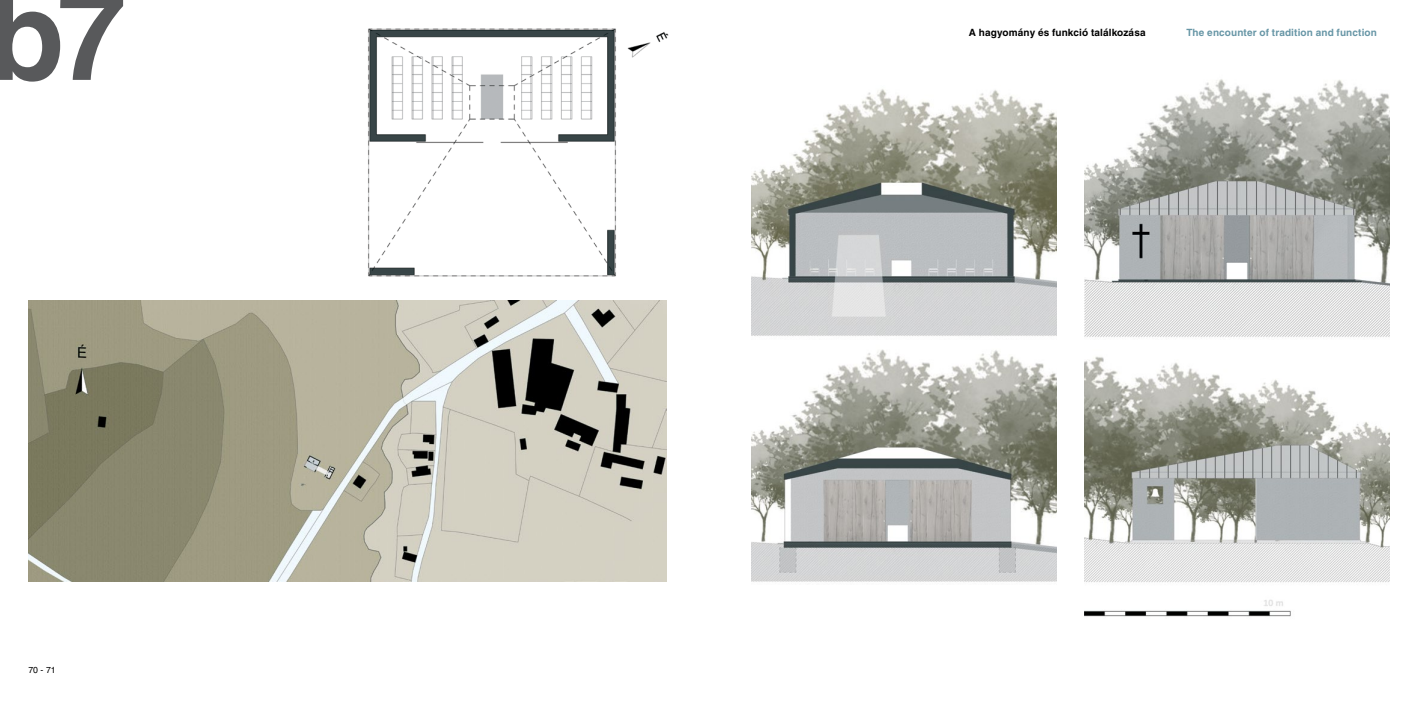
<style>
.page{position:relative;width:1418px;height:709px;background:#fff}
.page>*{position:absolute;margin:0;border:0;box-sizing:border-box;transform-origin:0 0}
.t1{font:700 125px "Helvetica CE";color:#58595b}
.t2{font:700 10px "Helvetica CE";letter-spacing:.015em;color:#6796a6}
.t3{font:700 10px "Helvetica CE";letter-spacing:.01em;color:#000}
.t4{font:8.75px "Helvetica CE";color:#000}
</style>
<div class="page">
<img style="left:28px;top:300px;width:638px;height:281px">
<img style="left:751px;top:89px;width:305px;height:493px">
<img style="left:1084px;top:79px;width:305px;height:538px">
<img style="left:368px;top:28px;width:301px;height:249px">
<h1 class="t1" style="left:-12px;top:-40px;width:140px">b7</h1>
<p class="t4" style="left:28px;top:665px;width:29px">70 - 71</p>
<p class="t3" style="left:969px;top:26px;width:178px">A hagyomány és funkció találkozása</p>
<p class="t2" style="left:1186px;top:26px;width:192px">The encounter of tradition and function</p>
</div>
